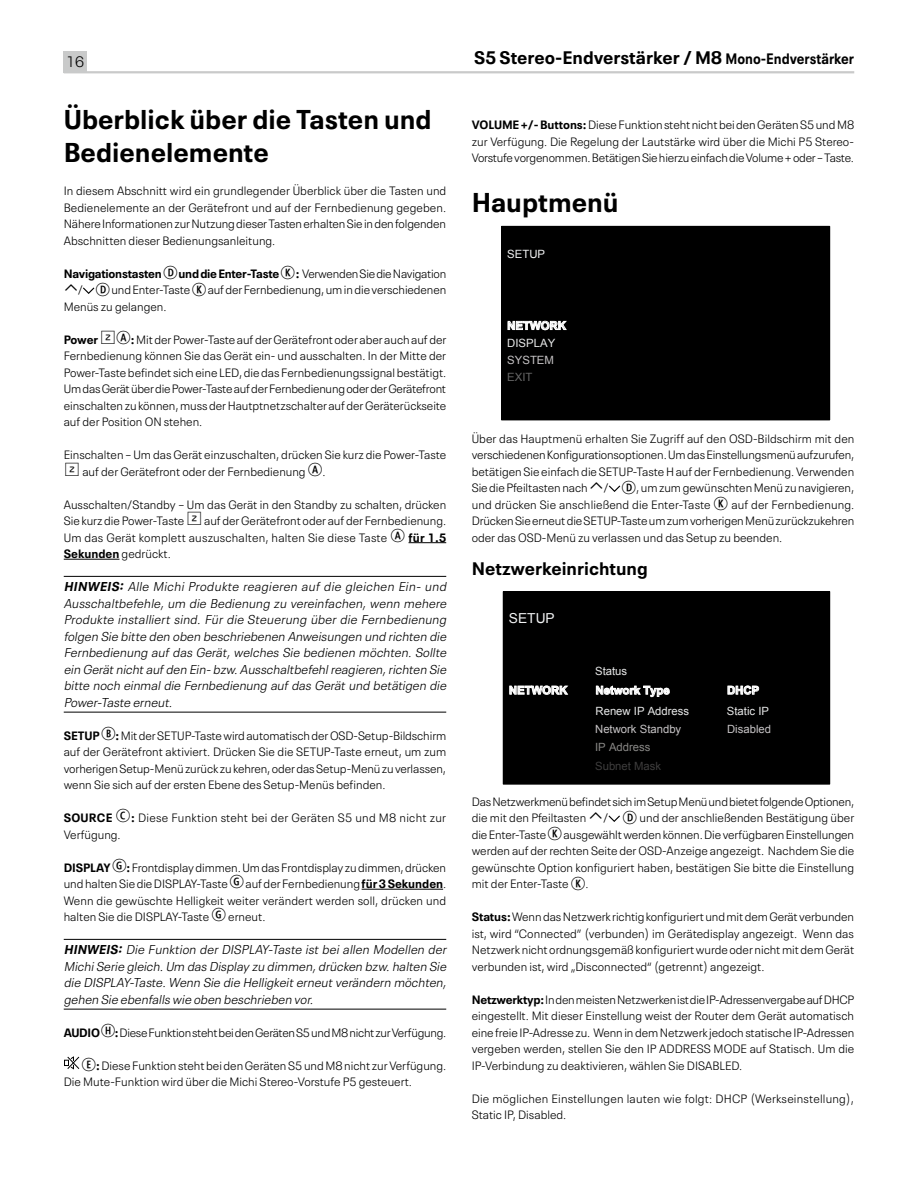
<style>
.page{position:relative;width:918px;height:1188px;background:#fff}
.page>*{position:absolute;margin:0;border:0;box-sizing:border-box;transform-origin:0 0}
.Heading_1{font:700 27px/33px "Neue Plak Text";color:#000}
.Heading_2{font:700 18px "Neue Plak Text";color:#000}
.t1{font:300 15px "Neue Plak Text";color:#000}
.t2{font:13.8px "Arial";color:#f2f3f4}
.note_1{font:italic 300 12.75px/16.5px "Neue Plak Text";color:#000;text-align:justify}
.Body_Text{font:300 12px/16.5px "Neue Plak Text";color:#000;text-align:justify}
.Body_Text-2{font:300 12px/16.5px "Neue Plak Text";letter-spacing:-.02em;color:#000}
.Body_Text-3{font:300 12px/16.5px "Neue Plak Text";letter-spacing:.02em;color:#000}
.Body_Text-4{font:700 12px "Neue Plak Text";letter-spacing:-.02em;color:#000}
.t3{font:11.4px/18.3px "Arial";color:#e8e9e9}
.t4{font:700 11.4px "Arial";color:#fff}
.t5{font:11.4px "Arial";color:#f2f3f4}
.s1{font-size:15px}
.s2{font-family:"Combi Numerals Pro";font-weight:400;font-size:18px}
.s3{font-weight:300}
.s4{font-weight:700}
.s5{font-family:"Numbers Style One Square Positive";font-weight:400;font-size:16.5px}
.s6{color:#c6c3c5}
.s7{color:#656565}
.s8{color:#898886}
.s9{color:#3e3d3d}
</style>
<div class="page">
<div style="left:64px;top:51px;width:23px;height:21px;background:#c9caca"></div>
<hr style="left:64px;top:71px;width:790px;height:2px;background:#c9caca">
<hr style="left:409px;top:542px;width:37px;height:1px;background:#000">
<hr style="left:64px;top:559px;width:55px;height:1px;background:#000">
<hr style="left:64px;top:576px;width:382px;height:1px;background:#000">
<hr style="left:64px;top:712px;width:382px;height:1px;background:#000">
<hr style="left:362px;top:889px;width:81px;height:1px;background:#000">
<hr style="left:64px;top:939px;width:382px;height:1px;background:#000">
<hr style="left:64px;top:1009px;width:382px;height:1px;background:#000">
<svg style="left:83px;top:287px;width:11px;height:7px"></svg>
<svg style="left:64px;top:1056px;width:16px;height:14px"></svg>
<div style="left:502px;top:226px;width:328px;height:194px;background:#000"></div>
<svg style="left:508px;top:321px;width:58px;height:9px"></svg>
<svg style="left:609px;top:485px;width:11px;height:7px"></svg>
<div style="left:503px;top:592px;width:327px;height:192px;background:#000"></div>
<div style="left:503px;top:591px;width:327px;height:193px;border:1px solid #000"></div>
<svg style="left:728px;top:686px;width:31px;height:9px"></svg>
<svg style="left:510px;top:686px;width:58px;height:9px"></svg>
<svg style="left:596px;top:686px;width:74px;height:11px"></svg>
<svg style="left:608px;top:815px;width:12px;height:7px"></svg>
<p class="t1" style="left:66px;top:50px;width:19px">16</p>
<h2 class="Heading_2" style="left:474px;top:43px;width:381px">S5 Stereo-Endverstärker / M8 <span class="s1">Mono-Endverstärker</span></h2>
<p class="Heading_1" style="left:64px;top:100px;width:369px">Überblick über die Tasten und<br>Bedienelemente</p>
<p class="Body_Text" style="left:64px;top:181px;width:384px">In diesem Abschnitt wird ein grundlegender Überblick über die Tasten und Bedienelemente an der Gerätefront und auf der Fernbedienung gegeben.<br>Nähere Informationen zur Nutzung dieser Tasten erhalten Sie in den folgenden Abschnitten dieser Bedienungsanleitung.</p>
<p class="Body_Text-4" style="left:64px;top:263px;width:384px">Navigationstasten <span class="s2">D</span> und die Enter-Taste <span class="s2">K</span> : <span class="s3">Verwenden Sie die Navigation</span></p>
<p class="Body_Text" style="left:78px;top:280px;width:370px">/ <span class="s2">D</span> und Enter-Taste <span class="s2">K</span> auf der Fernbedienung, um in die verschiedenen</p>
<p class="Body_Text" style="left:64px;top:297px;width:104px">Menüs zu gelangen.</p>
<p class="Body_Text" style="left:64px;top:330px;width:384px"><span class="s4">Power</span> <span class="s5">2</span><span class="s2">A</span><span class="s4">:</span> Mit der Power-Taste auf der Gerätefront oder aber auch auf der Fernbedienung können Sie das Gerät ein- und ausschalten. In der Mitte der Power-Taste befindet sich eine LED, die das Fernbedienungssignal bestätigt.<br>Um das Gerät über die Power-Taste auf der Fernbedienung oder der Gerätefront einschalten zu können, muss der Hautptnetzschalter auf der Geräterückseite auf der Position ON stehen.</p>
<p class="Body_Text" style="left:64px;top:445px;width:384px">Einschalten – Um das Gerät einzuschalten, drücken Sie kurz die Power-Taste<br><span class="s5">2</span> auf der Gerätefront oder der Fernbedienung <span class="s2">A</span>.</p>
<p class="Body_Text" style="left:64px;top:495px;width:384px">Ausschalten/Standby – Um das Gerät in den Standby zu schalten, drücken Sie kurz die Power-Taste <span class="s5">2</span> auf der Gerätefront oder auf der Fernbedienung.<br>Um das Gerät komplett auszuschalten, halten Sie diese Taste <span class="s2">A</span> <span class="s4">für 1.5<br>Sekunden</span> gedrückt.</p>
<p class="note_1" style="left:64px;top:577px;width:387px"><span class="s4">HINWEIS:</span> Alle Michi Produkte reagieren auf die gleichen Ein- und Ausschaltbefehle,um die Bedienung zu vereinfachen,wenn mehere Produkte installiertsind.Fürdie Steuerung überdie Fernbedienung folgen Sie bitte den oben beschriebenen Anweisungen und richten die Fernbedienung aufdas Gerät,welches Sie bedienen möchten.Sollte ein Gerätnichtaufden Ein-bzw.Ausschaltbefehlreagieren,richten Sie bitte noch einmaldie Fernbedienung aufdas Gerätund betätigen die Power-Taste erneut.</p>
<p class="Body_Text" style="left:64px;top:726px;width:384px"><span class="s4">SETUP</span> <span class="s2">B</span><span class="s4">:</span> Mit der SETUP-Taste wird automatisch der OSD-Setup-Bildschirm auf der Gerätefront aktiviert. Drücken Sie die SETUP-Taste erneut, um zum vorherigen Setup-Menü zurück zu kehren, oder das Setup-Menü zu verlassen, wenn Sie sich auf der ersten Ebene des Setup-Menüs befinden.</p>
<p class="Body_Text-3" style="left:64px;top:808px;width:384px"><span class="s4">SOURCE</span> <span class="s2">C</span><span class="s4">:</span> Diese Funktion steht bei der Geräten S5 und M8 nicht zur<br>Verfügung.</p>
<p class="Body_Text" style="left:64px;top:858px;width:384px"><span class="s4">DISPLAY</span> <span class="s2">G</span><span class="s4">:</span> Frontdisplay dimmen. Um das Frontdisplay zu dimmen, drücken und halten Sie die DISPLAY-Taste <span class="s2">G</span> auf der Fernbedienung <span class="s4">für 3 Sekunden</span>.<br>Wenn die gewüschte Helligkeit weiter verändert werden soll, drücken und halten Sie die DISPLAY-Taste <span class="s2">G</span> erneut.</p>
<p class="note_1" style="left:64px;top:940px;width:387px"><span class="s4">HINWEIS:</span>Die Funktion derDISPLAY-Taste istbeiallen Modellen der MichiSerie gleich.Um das Display zu dimmen,drücken bzw.halten Sie die DISPLAY-Taste.Wenn Sie die Helligkeiterneutverändern möchten, gehen Sie ebenfalls wie oben beschrieben vor.</p>
<p class="Body_Text-2" style="left:64px;top:1023px;width:384px"><span class="s4">AUDIO</span> <span class="s2">H</span><span class="s4">:</span> Diese Funktion steht bei den Geräten S5 und M8 nicht zur Verfügung.</p>
<p class="Body_Text" style="left:64px;top:1056px;width:384px;text-indent:18px"><span class="s2">E</span><span class="s4">:</span> Diese Funktion steht bei den Geräten S5 und M8 nicht zur Verfügung.<br>Die Mute-Funktion wird über die Michi Stereo-Vorstufe P5 gesteuert.</p>
<p class="Body_Text" style="left:472px;top:115px;width:384px"><span class="s4">VOLUME +/- Buttons:</span> Diese Funktion steht nicht bei den Geräten S5 und M8 zur Verfügung. Die Regelung der Lautstärke wird über die Michi P5 Stereo-Vorstufe vorgenommen. Betätigen Sie hierzu einfach die Volume + oder – Taste.</p>
<p class="Heading_1" style="left:472px;top:182px;width:148px">Hauptmenü</p>
<p class="t5" style="left:507px;top:246px;width:39px">SETUP</p>
<p class="t4" style="left:507px;top:318px;width:60px">NETWORK</p>
<p class="t3" style="left:507px;top:334px;width:50px;line-height:17.1px;text-align:justify">DISPLAY <span class="s6">SYSTEM </span><span class="s7">EXIT</span></p>
<p class="Body_Text" style="left:472px;top:429px;width:384px">Über das Hauptmenü erhalten Sie Zugriff auf den OSD-Bildschirm mit den verschiedenen Konfigurationsoptionen. Um das Einstellungsmenü aufzurufen, betätigen Sie einfach die SETUP-Taste H auf der Fernbedienung. Verwenden Sie die Pfeiltasten nach</p>
<p class="Body_Text" style="left:472px;top:478px;width:384px;text-indent:132px">/ <span class="s2">D</span>, um zum gewünschten Menü zu navigieren, und drücken Sie anschließend die Enter-Taste <span class="s2">K</span> auf der Fernbedienung.<br>Drücken Sie erneut die SETUP-Taste um zum vorherigen Menü zurückzukehren oder das OSD-Menü zu verlassen und das Setup zu beenden.</p>
<p class="Heading_2" style="left:472px;top:553px;width:178px">Netzwerkeinrichtung</p>
<p class="t2" style="left:509px;top:609px;width:47px">SETUP</p>
<p class="t3" style="left:595px;top:662px;width:34px">Status</p>
<p class="t3" style="left:595px;top:702px;width:96px">Renew IP Address<br><span class="s6">Network Standby<br></span><span class="s8">IP Address<br></span><span class="s9">Subnet Mask</span></p>
<p class="t4" style="left:509px;top:683px;width:60px">NETWORK</p>
<p class="t4" style="left:727px;top:683px;width:34px">DHCP</p>
<p class="t4" style="left:596px;top:683px;width:76px">Network Type</p>
<p class="t3" style="left:727px;top:702px;width:46px">Static IP<br><span class="s6">Disabled</span></p>
<p class="Body_Text-2" style="left:472px;top:792px;width:384px">Das Netzwerkmenü befindet sich im Setup Menü und bietet folgende Optionen, die mit den Pfeiltasten</p>
<p class="Body_Text" style="left:472px;top:808px;width:384px;text-indent:132px">/ <span class="s2">D</span> und der anschließenden Bestätigung über die Enter-Taste <span class="s2">K</span> ausgewählt werden können. Die verfügbaren Einstellungen werden auf der rechten Seite der OSD-Anzeige angezeigt. Nachdem Sie die gewünschte Option konfiguriert haben, bestätigen Sie bitte die Einstellung mit der Enter-Taste <span class="s2">K</span>.</p>
<p class="Body_Text" style="left:472px;top:907px;width:384px"><span class="s4">Status:</span> Wenn das Netzwerk richtig konfiguriert und mit dem Gerät verbunden ist, wird “Connected” (verbunden) im Gerätedisplay angezeigt. Wenn das Netzwerk nicht ordnungsgemäß konfiguriert wurde oder nicht mit dem Gerät verbunden ist, wird „Disconnected“ (getrennt) angezeigt.</p>
<p class="Body_Text" style="left:472px;top:990px;width:384px"><span class="s4">Netzwerktyp:</span> In den meisten Netzwerken ist die IP-Adressenvergabe auf DHCP eingestellt. Mit dieser Einstellung weist der Router dem Gerät automatisch eine freie IP-Adresse zu. Wenn in dem Netzwerk jedoch statische IP-Adressen vergeben werden, stellen Sie den IP ADDRESS MODE auf Statisch. Um die IP-Verbindung zu deaktivieren, wählen Sie DISABLED.</p>
<p class="Body_Text" style="left:472px;top:1089px;width:384px">Die möglichen Einstellungen lauten wie folgt: DHCP (Werkseinstellung),<br>Static IP, Disabled.</p>
</div>
